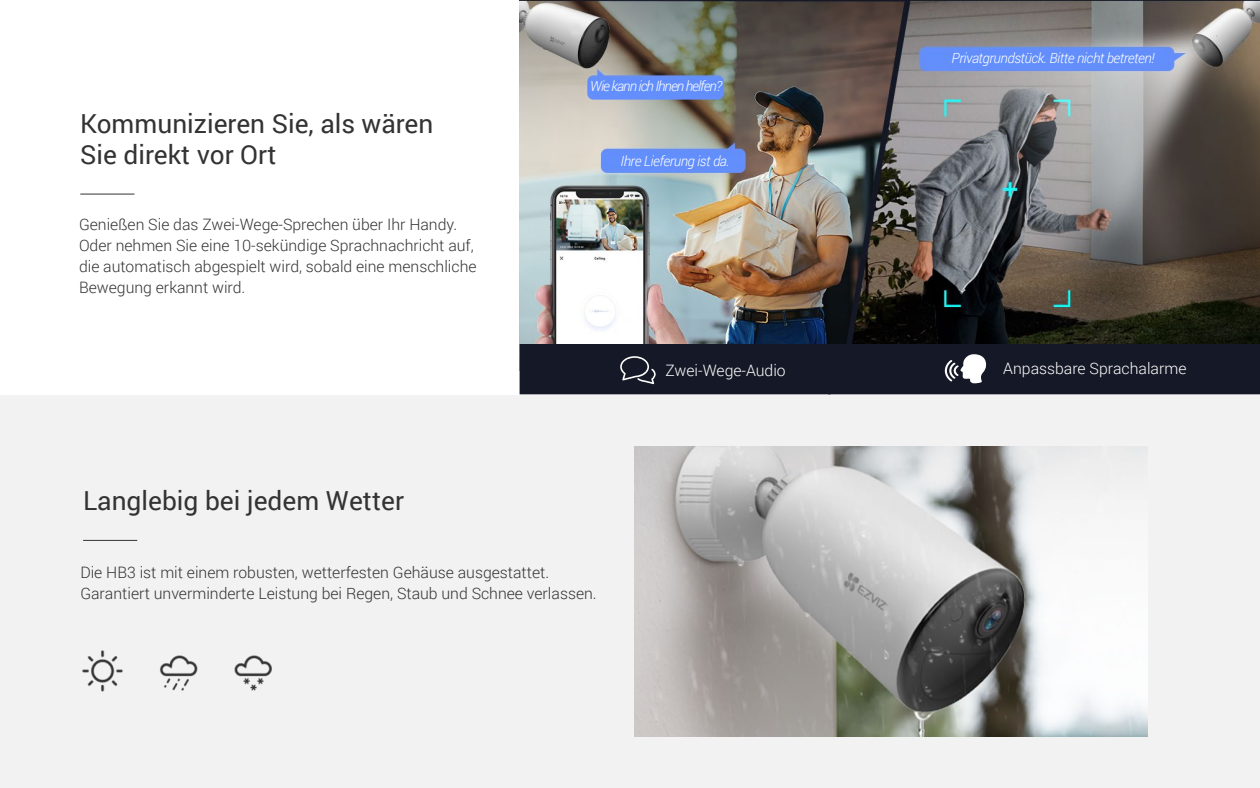
<style>
.page{position:relative;width:1260px;height:788px;background:#fff}
.page>*{position:absolute;margin:0;border:0;box-sizing:border-box;transform-origin:0 0}
.t1{font:26.25px/31.5px "Roboto";color:#333}
.t2{font:300 15.75px/21px "Roboto";color:#333}
.t3{font:300 15.75px "Roboto";color:#fff}
.t4{font:italic 300 14px "Roboto";letter-spacing:-.03em;color:#fff}
.t5{font:italic 300 14px "Roboto";letter-spacing:-.065em;color:#fff}
</style>
<div class="page">
<div style="left:0;top:394px;width:1260px;height:394px;background:#f2f2f2"></div>
<img style="left:82px;top:650px;width:190px;height:42px">
<img style="left:520px;top:0;width:740px;height:344px">
<div style="left:520px;top:344px;width:740px;height:50px;background:#151826"></div>
<img style="left:635px;top:446px;width:512px;height:290px">
<img style="left:540px;top:0;width:72px;height:67px">
<hr style="left:80px;top:194px;width:54px;height:1px;background:#333">
<hr style="left:83px;top:540px;width:54px;height:1px;background:#333">
<h1 class="t1" style="left:80px;top:106px;width:355px">Kommunizieren Sie, als wären<br>Sie direkt vor Ort</h1>
<p class="t2" style="left:79px;top:214px;width:399px">Genießen Sie das Zwei-Wege-Sprechen über Ihr Handy.<br>Oder nehmen Sie eine 10-sekündige Sprachnachricht auf, die automatisch abgespielt wird, sobald eine menschliche Bewegung erkannt wird.</p>
<h1 class="t1" style="left:83px;top:484px;width:322px">Langlebig bei jedem Wetter</h1>
<p class="t5" style="left:590px;top:77px;width:133px">Wie kann ich Ihnen helfen?</p>
<p class="t4" style="left:621px;top:151px;width:111px">Ihre Lieferung ist da.</p>
<p class="t4" style="left:952px;top:48px;width:204px">Privatgrundstück. Bitte nicht betreten!</p>
<p class="t3" style="left:665px;top:359px;width:122px">Zwei-Wege-Audio</p>
<p class="t3" style="left:1003px;top:357px;width:185px">Anpassbare Sprachalarme</p>
<p class="t2" style="left:80px;top:561px;width:518px">Die HB3 ist mit einem robusten, wetterfesten Gehäuse ausgestattet.<br>Garantiert unverminderte Leistung bei Regen, Staub und Schnee verlassen.</p>
</div>
